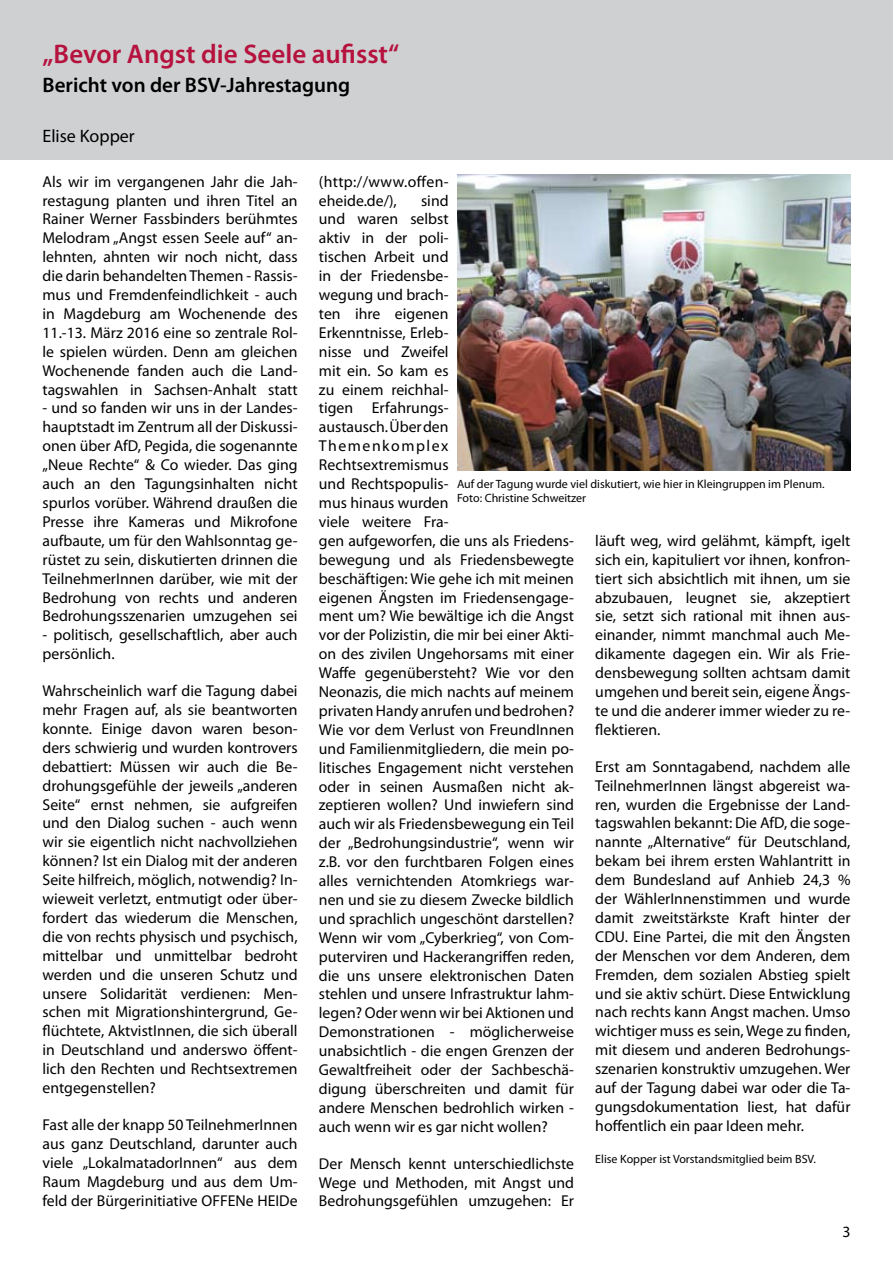
<style>
.page{position:relative;width:893px;height:1263px;background:#fff}
.page>*{position:absolute;margin:0;border:0;box-sizing:border-box;transform-origin:0 0}
.t1{font:600 27px "Myriad Pro";color:#b5123e}
.t2{font:600 21px "Myriad Pro";color:#000}
.t3{font:18px "Myriad Pro";color:#000}
.t4{font:15.75px/18.9px "Myriad Pro";color:#000;text-align:justify}
.t5{font:15.75px/18.9px "Myriad Pro";letter-spacing:.02em;color:#000}
.t6{font:12px/14.4px "Myriad Pro";color:#000}
</style>
<div class="page">
<div style="left:0;top:0;width:893px;height:159px;background:#cfd0d1"></div>
<img style="left:457px;top:175px;width:393px;height:295px">
<h1 class="t1" style="left:43px;top:37px;width:358px">„Bevor Angst die Seele aufisst“</h1>
<h2 class="t2" style="left:43px;top:71px;width:309px">Bericht von der BSV-Jahrestagung</h2>
<p class="t3" style="left:43px;top:125px;width:94px">Elise Kopper</p>
<p class="t4" style="left:43px;top:172px;width:257px">Als wir im vergangenen Jahr die Jah&shy;restagung planten und ihren Titel an Rainer Werner Fassbinders berühmtes Melodram „Angst essen Seele auf“ an&shy;lehnten, ahnten wir noch nicht, dass die darin behandelten Themen - Rassis&shy;mus und Fremdenfeindlichkeit - auch in Magdeburg am Wochenende des 11.-13. März 2016 eine so zentrale Rol&shy;le spielen würden. Denn am gleichen Wochenende fanden auch die Land&shy;tagswahlen in Sachsen-Anhalt statt</p>
<p class="t4" style="left:43px;top:398px;width:257px">- und so fanden wir uns in der Landes&shy;hauptstadt im Zentrum all der Diskussi&shy;onen über AfD, Pegida, die sogenannte „Neue Rechte“ &amp; Co wieder. Das ging auch an den Tagungsinhalten nicht spurlos vorüber. Während draußen die Presse ihre Kameras und Mikrofone aufbaute, um für den Wahlsonntag ge&shy;rüstet zu sein, diskutierten drinnen die TeilnehmerInnen darüber, wie mit der Bedrohung von rechts und anderen Bedrohungsszenarien umzugehen sei</p>
<p class="t4" style="left:43px;top:625px;width:257px">- politisch, gesellschaftlich, aber auch persönlich.</p>
<p class="t4" style="left:43px;top:681px;width:257px">Wahrscheinlich warf die Tagung dabei mehr Fragen auf, als sie beantworten konnte. Einige davon waren beson&shy;ders schwierig und wurden kontrovers debattiert: Müssen wir auch die Be&shy;drohungsgefühle der jeweils „anderen Seite“ ernst nehmen, sie aufgreifen und den Dialog suchen - auch wenn wir sie eigentlich nicht nachvollziehen können? Ist ein Dialog mit der anderen Seite hilfreich, möglich, notwendig? In&shy;wieweit verletzt, entmutigt oder über&shy;fordert das wiederum die Menschen, die von rechts physisch und psychisch, mittelbar und unmittelbar bedroht werden und die unseren Schutz und unsere Solidarität verdienen: Men&shy;schen mit Migrationshintergrund, Ge&shy;flüchtete, AktvistInnen, die sich überall in Deutschland und anderswo öffent&shy;lich den Rechten und Rechtsextremen entgegenstellen?</p>
<p class="t4" style="left:43px;top:1115px;width:257px">Fast alle der knapp 50 TeilnehmerInnen aus ganz Deutschland, darunter auch viele „LokalmatadorInnen“ aus dem Raum Magdeburg und aus dem Um&shy;feld der Bürgerinitiative OFFENe HEIDe</p>
<p class="t5" style="left:319px;top:172px;width:131px">(http://www.offen&shy;eheide.de/),</p>
<p class="t4" style="left:319px;top:191px;width:257px;text-align:left;text-indent:102px">sind<br>und waren selbst<br>aktiv in der poli-<br>tischen Arbeit und<br>in der Friedensbe-<br>wegung und brach-<br>ten ihre eigenen<br>Erkenntnisse, Erleb-<br>nisse und Zweifel<br>mit ein. So kam es<br>zu einem reichhal-<br>tigen Erfahrungs-<br>austausch. Über den<br>Themenkomplex<br>Rechtsextremismus<br>und Rechtspopulis-<br>mus hinaus wurden<br>viele weitere Fra-<br>gen aufgeworfen, die uns als Friedens&shy;bewegung und als Friedensbewegte beschäftigen: Wie gehe ich mit meinen eigenen Ängsten im Friedensengage&shy;ment um? Wie bewältige ich die Angst vor der Polizistin, die mir bei einer Akti&shy;on des zivilen Ungehorsams mit einer<br>Waffe gegenübersteht? Wie vor den<br>Neonazis, die mich nachts auf meinem privaten Handy anrufen und bedrohen?<br>Wie vor dem Verlust von FreundInnen und Familienmitgliedern, die mein po&shy;litisches Engagement nicht verstehen oder in seinen Ausmaßen nicht ak&shy;zeptieren wollen? Und inwiefern sind auch wir als Friedensbewegung ein Teil der „Bedrohungsindustrie“, wenn wir z.B. vor den furchtbaren Folgen eines alles vernichtenden Atomkriegs war&shy;nen und sie zu diesem Zwecke bildlich und sprachlich ungeschönt darstellen?<br>Wenn wir vom „Cyberkrieg“, von Com&shy;puterviren und Hackerangriffen reden, die uns unsere elektronischen Daten stehlen und unsere Infrastruktur lahm&shy;legen? Oder wenn wir bei Aktionen und<br>Demonstrationen - möglicherweise unabsichtlich - die engen Grenzen der<br>Gewaltfreiheit oder der Sachbeschä&shy;digung überschreiten und damit für andere Menschen bedrohlich wirken - auch wenn wir es gar nicht wollen?</p>
<p class="t4" style="left:319px;top:1154px;width:257px">Der Mensch kennt unterschiedlichste Wege und Methoden, mit Angst und Bedrohungsgefühlen umzugehen: Er</p>
<p class="t6" style="left:457px;top:476px;width:369px">Auf der Tagung wurde viel diskutiert, wie hier in Kleingruppen im Plenum.<br>Foto: Christine Schweitzer</p>
<p class="t4" style="left:595px;top:531px;width:257px">läuft weg, wird gelähmt, kämpft, igelt sich ein, kapituliert vor ihnen, konfron&shy;tiert sich absichtlich mit ihnen, um sie abzubauen, leugnet sie, akzeptiert sie, setzt sich rational mit ihnen aus&shy;einander, nimmt manchmal auch Me&shy;dikamente dagegen ein. Wir als Frie&shy;densbewegung sollten achtsam damit umgehen und bereit sein, eigene Ängs&shy;te und die anderer immer wieder zu re&shy;flektieren.</p>
<p class="t4" style="left:595px;top:757px;width:257px">Erst am Sonntagabend, nachdem alle TeilnehmerInnen längst abgereist wa&shy;ren, wurden die Ergebnisse der Land&shy;tagswahlen bekannt: Die AfD, die soge&shy;nannte „Alternative“ für Deutschland, bekam bei ihrem ersten Wahlantritt in dem Bundesland auf Anhieb 24,3 % der WählerInnenstimmen und wurde damit zweitstärkste Kraft hinter der CDU. Eine Partei, die mit den Ängsten der Menschen vor dem Anderen, dem Fremden, dem sozialen Abstieg spielt und sie aktiv schürt. Diese Entwicklung nach rechts kann Angst machen. Umso wichtiger muss es sein, Wege zu finden, mit diesem und anderen Bedrohungs&shy;szenarien konstruktiv umzugehen. Wer auf der Tagung dabei war oder die Ta&shy;gungsdokumentation liest, hat dafür hoffentlich ein paar Ideen mehr.</p>
<p class="t6" style="left:595px;top:1152px;width:222px">Elise Kopper ist Vorstandsmitglied beim BSV.</p>
</div>
